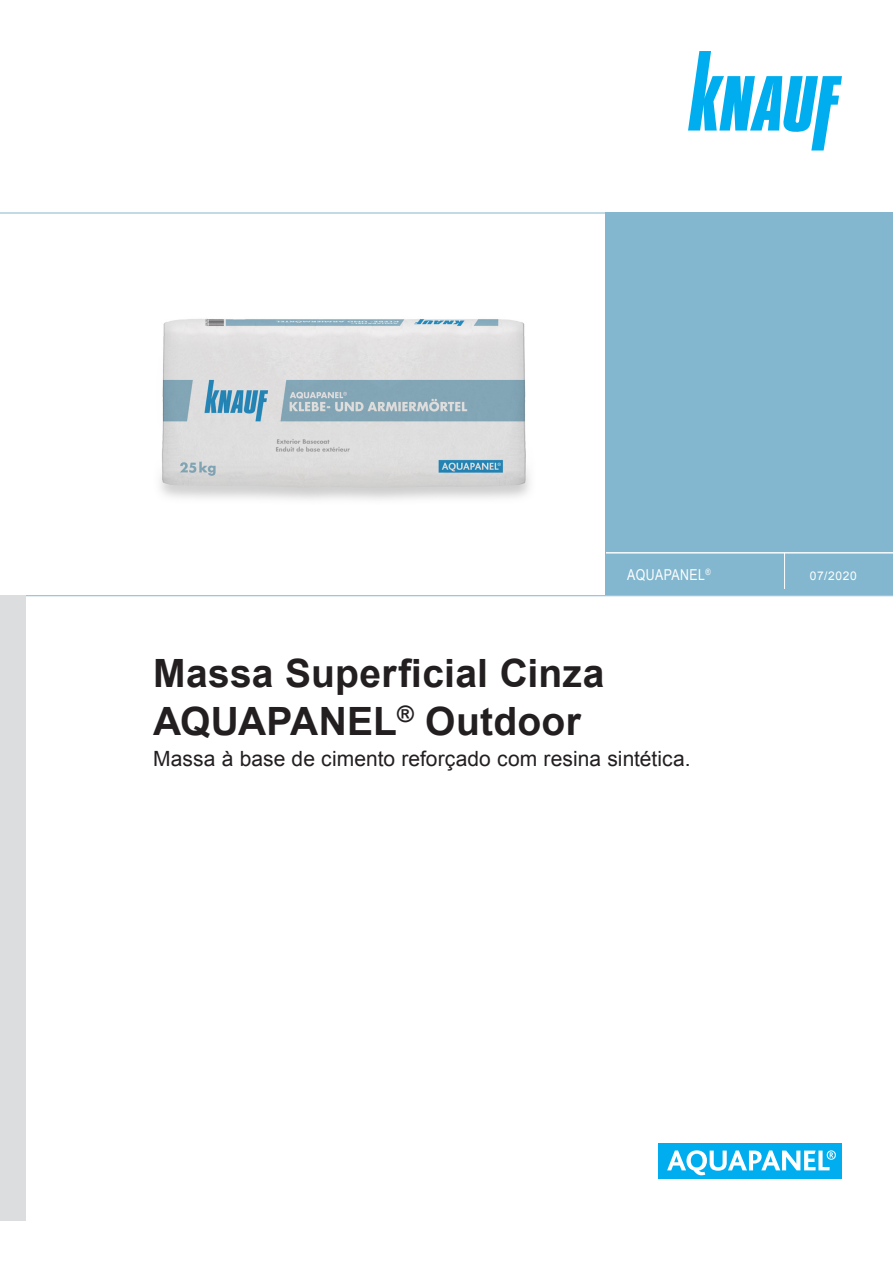
<style>
.page{position:relative;width:893px;height:1263px;background:#fff}
.page>*{position:absolute;margin:0;border:0;box-sizing:border-box;transform-origin:0 0}
.t1{font:700 39px "Arial";letter-spacing:.005em;color:#231f20}
.t2{font:21px "Arial";letter-spacing:.005em;color:#231f20}
.Cover_Categorie{font:15px "Arial Narrow";letter-spacing:.03em;color:#fff}
.Cover_Date{font:12px "Arial";letter-spacing:.05em;color:#fff}
</style>
<div class="page">
<svg style="left:688px;top:51px;width:154px;height:99px"></svg>
<div style="left:606px;top:213px;width:287px;height:382px;background:#82b7cf"></div>
<hr style="left:606px;top:552px;width:287px;height:1px;background:#fff">
<hr style="left:784px;top:553px;width:1px;height:36px;background:#fff">
<hr style="left:0;top:213px;width:893px;height:1px;background:#82b7cf">
<hr style="left:0;top:595px;width:893px;height:1px;background:#82b7cf">
<div style="left:658px;top:1143px;width:184px;height:35px;background:#00aeef"></div>
<svg style="left:667px;top:1150px;width:169px;height:25px"></svg>
<div style="left:0;top:595px;width:26px;height:625px;background:#dcdddf"></div>
<img style="left:160px;top:318px;width:370px;height:182px">
<p class="Cover_Categorie" style="left:627px;top:563px;width:85px">AQUAPANEL<sup>®</sup></p>
<p class="Cover_Date" style="left:810px;top:568px;width:48px">07/2020</p>
<p class="t1" style="left:153px;top:647px;width:453px">Massa Superficial Cinza</p>
<p class="t1" style="left:153px;top:695px;width:429px">AQUAPANEL<sup>®</sup> Outdoor</p>
<p class="t2" style="left:153px;top:745px;width:539px">Massa à base de cimento reforçado com resina sintética.</p>
</div>
